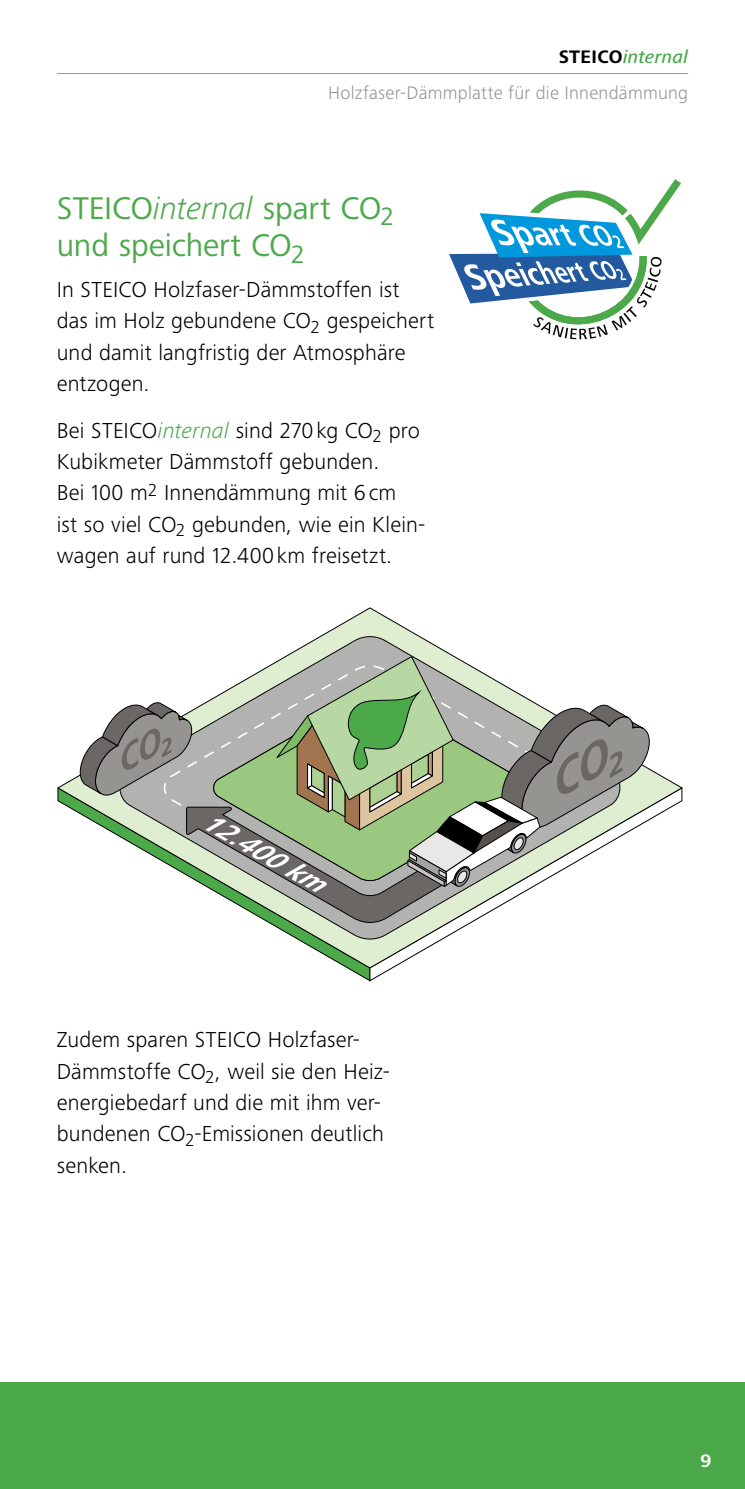
<style>
.page{position:relative;width:745px;height:1489px;background:#fff}
.page>*{position:absolute;margin:0;border:0;box-sizing:border-box;transform-origin:0 0}
.t1{font:32.5px/37.5px "Frutiger Next LTW1 G";letter-spacing:-.005em;color:#4ba94a}
.t2{font:italic 700 27px "Frutiger Next LTW1 G";color:#fff}
.t3{font:300 22.5px/31.2px "Frutiger Next LTW1 G";letter-spacing:.01em;color:#000}
.t4{font:300 18.75px "Frutiger Next LTW1 G";letter-spacing:.01em;color:#959491}
.t5{font:italic 500 18.75px "Frutiger Next LTW1 G";letter-spacing:.02em;color:#4ba94a}
.t6{font:700 18.75px "Frutiger Next LTW1 G";color:#fff}
.s1{font-weight:700;font-style:normal;color:#000}
.s2{font-weight:300;font-style:italic}
.s3{font-style:italic;color:#4ba94a}
</style>
<div class="page">
<div style="left:0;top:1382px;width:744px;height:106px;background:#4ba94a"></div>
<svg style="left:57px;top:607px;width:626px;height:361px"></svg>
<svg style="left:115px;top:634px;width:509px;height:307px"></svg>
<svg style="left:79px;top:655px;width:570px;height:268px"></svg>
<svg style="left:449px;top:179px;width:232px;height:161px"></svg>
<hr style="left:57px;top:73px;width:630px;height:1px;background:#959491">
<p class="t5" style="left:558px;top:46px;width:131px"><span class="s1">STEICO</span>internal</p>
<p class="t4" style="left:328px;top:82px;width:361px">Holzfaser-Dämmplatte für die Innendämmung</p>
<h1 class="t1" style="left:57px;top:190px;width:339px">STEICO<span class="s2">internal</span> spart CO<sub>2 </sub>und speichert CO<sub>2</sub></h1>
<p class="t3" style="left:57px;top:274px;width:378px">In STEICO Holzfaser-Dämmstoffen ist das im Holz gebundene CO<sub>2</sub> gespeichert und damit langfristig der Atmosphäre entzogen.</p>
<p class="t3" style="left:57px;top:414px;width:368px">Bei STEICO<span class="s3">internal</span> sind 270kg CO<sub>2</sub> pro Kubikmeter Dämmstoff gebunden.<br>Bei 100 m<sup>2</sup> Innendämmung mit 6cm<br>ist so viel CO<sub>2</sub> gebunden, wie ein Klein&shy;wagen auf rund 12.400km freisetzt.</p>
<p class="t2" style="left:211px;top:804px;width:137px;rotate:30deg">12.400 km</p>
<p class="t3" style="left:57px;top:1024px;width:332px">Zudem sparen STEICO Holzfaser-<br>Dämmstoffe CO<sub>2</sub>, weil sie den Heiz&shy;energiebedarf und die mit ihm ver&shy;bundenen CO<sub>2</sub>-Emissionen deutlich senken.</p>
<p class="t6" style="left:700px;top:1449px;width:13px">9</p>
</div>
